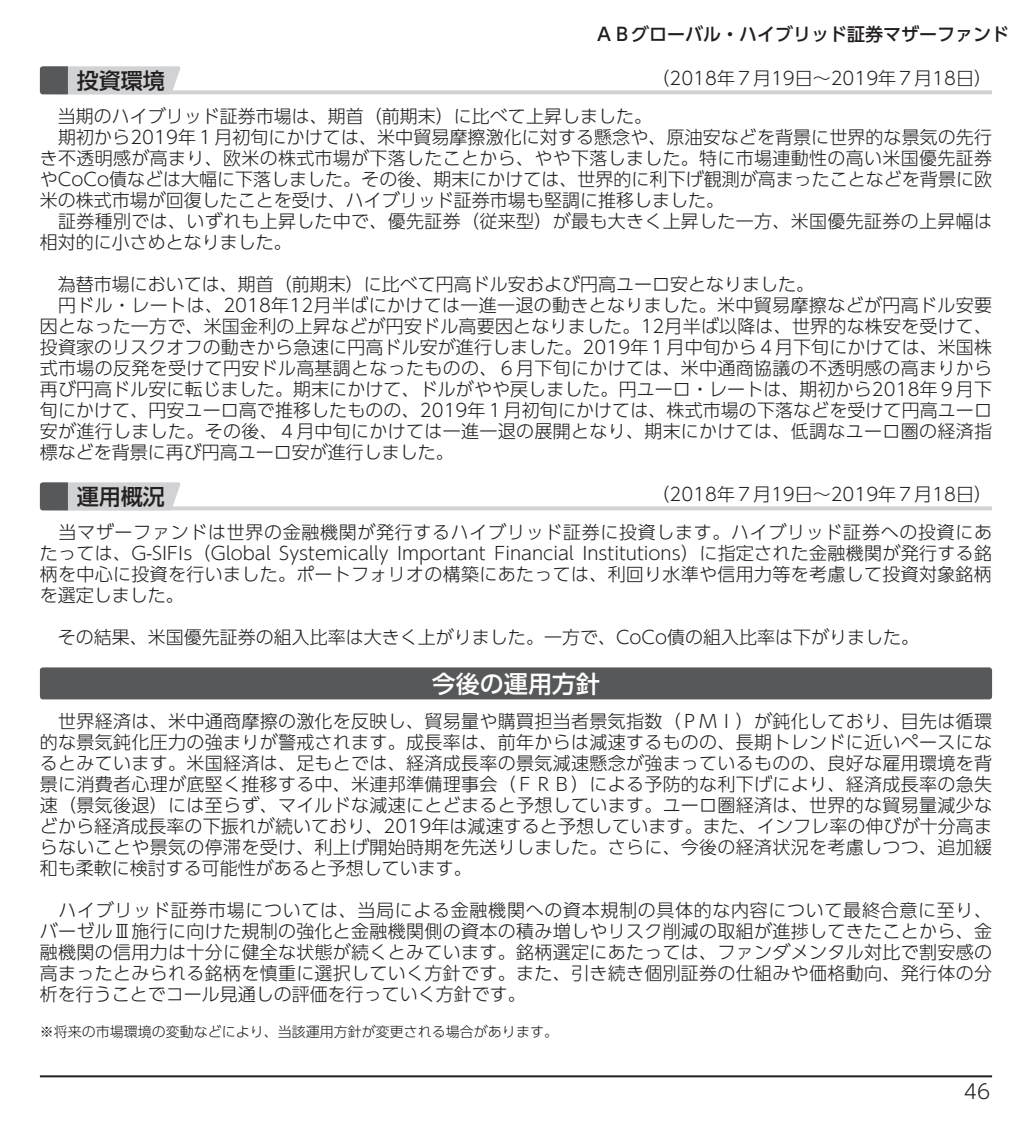
<style>
.page{position:relative;width:1032px;height:1134px;background:#fff}
.page>*{position:absolute;margin:0;border:0;box-sizing:border-box;transform-origin:0 0}
.t1{font:24px "UD Shin Go Pro Medium 90 msp RKSJ H";color:#fff}
.t2{font:22px "UD Shin Go Pro Medium 90 msp RKSJ H";color:#231f20}
.t3{font:20px "UD Shin Go Pro Light 90 msp RKSJ H";color:#231f20}
.t4{font:18px/21px "UD Shin Go Pro Light 90 msp RKSJ H";letter-spacing:.005em;color:#231f20;text-align:justify}
.t5{font:18px "UD Shin Go Pro Medium 90 msp RKSJ H";color:#231f20}
.t6{font:14px "UD Shin Go Pro Light 90 msp RKSJ H";color:#231f20}
</style>
<div class="page">
<hr style="left:40px;top:1075px;width:952px;height:2px;background:#231f20">
<div style="left:40px;top:667px;width:952px;height:32px;background:#57585a;border-radius:3px"></div>
<svg style="left:181px;top:90px;width:811px;height:4px;background:#d4d5d7"></svg>
<svg style="left:40px;top:66px;width:141px;height:28px;background:#babbbd"></svg>
<svg style="left:181px;top:506px;width:811px;height:4px;background:#d5d6d8"></svg>
<svg style="left:40px;top:482px;width:141px;height:28px;background:#babbbd"></svg>
<p class="t5" style="left:595px;top:27px;width:415px">ＡＢグローバル・ハイブリッド証券マザーファンド</p>
<p class="t2" style="left:77px;top:72px;width:89px">投資環境</p>
<p class="t4" style="left:651px;top:70px;width:342px">（2018年７月19日～2019年７月18日）</p>
<p class="t4" style="left:40px;top:108px;width:954px;text-align:left">　当期のハイブリッド証券市場は、期首（前期末）に比べて上昇しました。<br>　期初から2019年１月初旬にかけては、米中貿易摩擦激化に対する懸念や、原油安などを背景に世界的な景気の先行き不透明感が高まり、欧米の株式市場が下落したことから、やや下落しました。特に市場連動性の高い米国優先証券やCoCo債などは大幅に下落しました。その後、期末にかけては、世界的に利下げ観測が高まったことなどを背景に欧米の株式市場が回復したことを受け、ハイブリッド証券市場も堅調に推移しました。<br>　証券種別では、いずれも上昇した中で、優先証券（従来型）が最も大きく上昇した一方、米国優先証券の上昇幅は相対的に小さめとなりました。</p>
<p class="t4" style="left:40px;top:276px;width:954px;text-align:left">　為替市場においては、期首（前期末）に比べて円高ドル安および円高ユーロ安となりました。<br>　円ドル・レートは、2018年12月半ばにかけては一進一退の動きとなりました。米中貿易摩擦などが円高ドル安要因となった一方で、米国金利の上昇などが円安ドル高要因となりました。12月半ば以降は、世界的な株安を受けて、投資家のリスクオフの動きから急速に円高ドル安が進行しました。2019年１月中旬から４月下旬にかけては、米国株式市場の反発を受けて円安ドル高基調となったものの、６月下旬にかけては、米中通商協議の不透明感の高まりから再び円高ドル安に転じました。期末にかけて、ドルがやや戻しました。円ユーロ・レートは、期初から2018年９月下旬にかけて、円安ユーロ高で推移したものの、2019年１月初旬にかけては、株式市場の下落などを受けて円高ユーロ安が進行しました。その後、４月中旬にかけては一進一退の展開となり、期末にかけては、低調なユーロ圏の経済指標などを背景に再び円高ユーロ安が進行しました。</p>
<p class="t2" style="left:77px;top:488px;width:89px">運用概況</p>
<p class="t4" style="left:651px;top:486px;width:342px">（2018年７月19日～2019年７月18日）</p>
<p class="t4" style="left:40px;top:524px;width:954px">　当マザーファンドは世界の金融機関が発行するハイブリッド証券に投資します。ハイブリッド証券への投資にあたっては、G-SIFIs（Global Systemically Important Financial Institutions）に指定された金融機関が発行する銘柄を中心に投資を行いました。ポートフォリオの構築にあたっては、利回り水準や信用力等を考慮して投資対象銘柄を選定しました。</p>
<p class="t4" style="left:40px;top:629px;width:881px">　その結果、米国優先証券の組入比率は大きく上がりました。一方で、CoCo債の組入比率は下がりました。</p>
<h1 class="t1" style="left:432px;top:674px;width:169px">今後の運用方針</h1>
<p class="t4" style="left:40px;top:713px;width:954px">　世界経済は、米中通商摩擦の激化を反映し、貿易量や購買担当者景気指数（ＰＭＩ）が鈍化しており、目先は循環的な景気鈍化圧力の強まりが警戒されます。成長率は、前年からは減速するものの、長期トレンドに近いペースになるとみています。米国経済は、足もとでは、経済成長率の景気減速懸念が強まっているものの、良好な雇用環境を背景に消費者心理が底堅く推移する中、米連邦準備理事会（ＦＲＢ）による予防的な利下げにより、経済成長率の急失速（景気後退）には至らず、マイルドな減速にとどまると予想しています。ユーロ圏経済は、世界的な貿易量減少などから経済成長率の下振れが続いており、2019年は減速すると予想しています。また、インフレ率の伸びが十分高まらないことや景気の停滞を受け、利上げ開始時期を先送りしました。さらに、今後の経済状況を考慮しつつ、追加緩和も柔軟に検討する可能性があると予想しています。</p>
<p class="t4" style="left:40px;top:902px;width:954px">　ハイブリッド証券市場については、当局による金融機関への資本規制の具体的な内容について最終合意に至り、バーゼルⅢ施行に向けた規制の強化と金融機関側の資本の積み増しやリスク削減の取組が進捗してきたことから、金融機関の信用力は十分に健全な状態が続くとみています。銘柄選定にあたっては、ファンダメンタル対比で割安感の高まったとみられる銘柄を慎重に選択していく方針です。また、引き続き個別証券の仕組みや価格動向、発行体の分析を行うことでコール見通しの評価を行っていく方針です。</p>
<p class="t6" style="left:40px;top:1026px;width:519px">※将来の市場環境の変動などにより、当該運用方針が変更される場合があります。</p>
<p class="t3" style="left:964px;top:1083px;width:28px">46</p>
</div>
